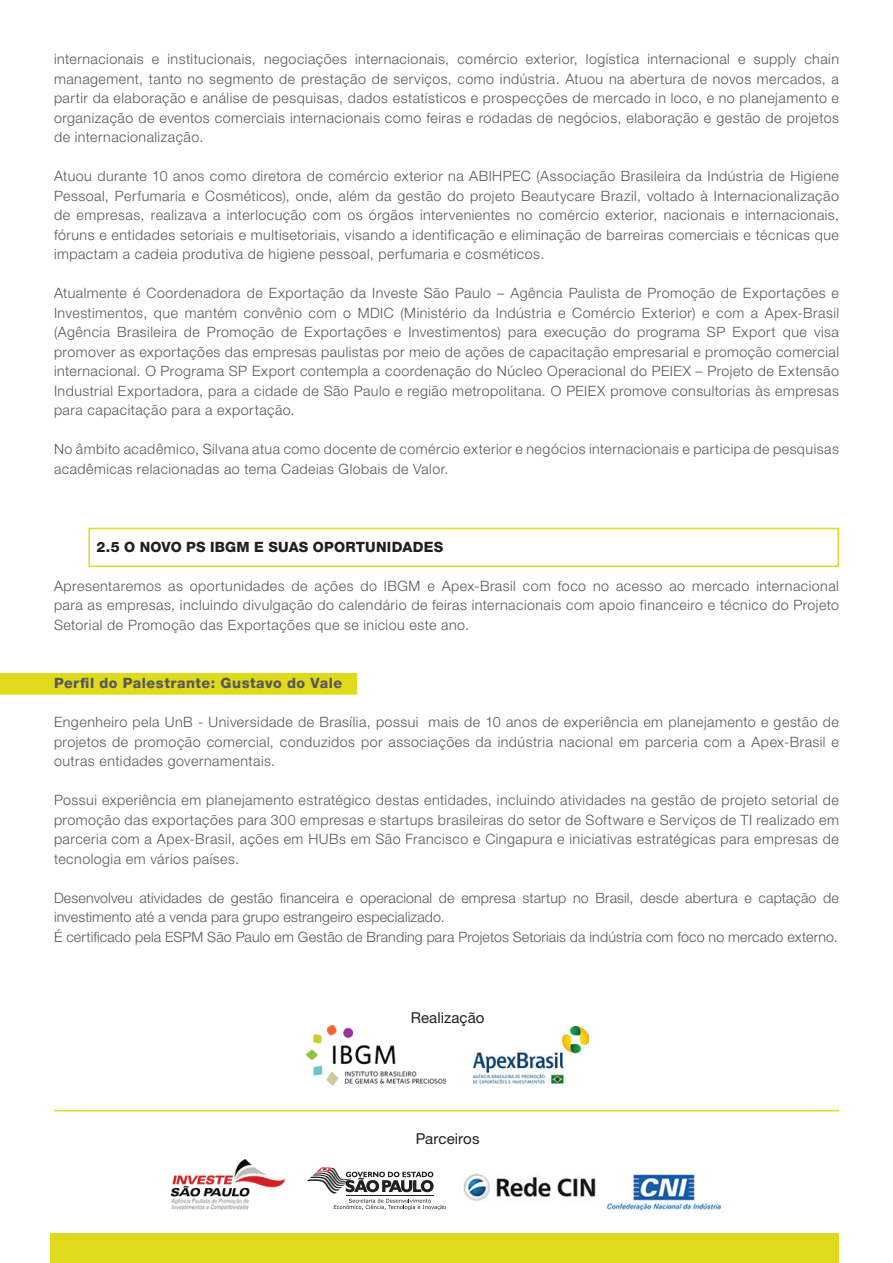
<style>
.page{position:relative;width:893px;height:1263px;background:#fff}
.page>*{position:absolute;margin:0;border:0;box-sizing:border-box;transform-origin:0 0}
.t1{font:15px "Helvetica Neue LT Std";letter-spacing:.005em;color:#231f20}
.t2{font:300 14.25px/19.5px "Helvetica Neue LT Std";letter-spacing:.035em;color:#57585a}
.t3{font:300 14.25px/19.5px "Helvetica Neue LT Std";letter-spacing:.01em;color:#57585a}
.t4{font:800 14.25px "Helvetica Neue LT Std";letter-spacing:.035em;color:#57585a}
.t5{font:800 14.25px "Helvetica Neue LT Std";letter-spacing:.015em;color:#231f20}
.t6{font:300 14.25px "Helvetica Neue LT Std";letter-spacing:.005em;color:#57585a}
</style>
<div class="page">
<div style="left:1px;top:674px;width:355px;height:20px;background:#e0da1c"></div>
<div style="left:0;top:673px;width:357px;height:22px;border:2px solid #e0da1c"></div>
<img style="left:463px;top:1174px;width:259px;height:37px">
<svg style="left:334px;top:1199px;width:112px;height:11px"></svg>
<hr style="left:346px;top:1195px;width:88px;height:1px;background:#231f20">
<svg style="left:307px;top:1167px;width:127px;height:26px"></svg>
<hr style="left:54px;top:1110px;width:785px;height:1px;background:#e0da1c">
<img style="left:307px;top:1026px;width:138px;height:59px">
<img style="left:473px;top:1026px;width:115px;height:58px">
<img style="left:170px;top:1158px;width:116px;height:53px">
<div style="left:51px;top:1234px;width:788px;height:29px;background:#e0da1c"></div>
<div style="left:88px;top:528px;width:751px;height:39px;border:2px solid #e0da1c"></div>
<p class="t2" style="left:457px;top:49px;width:62px">comércio</p>
<p class="t2" style="left:586px;top:49px;width:55px">logística</p>
<p class="t2" style="left:54px;top:49px;width:786px">internacionais<br>management, tanto no segmento de prestação de serviços, como indústria. Atuou na abertura de novos mercados a, partir da elaboração e análise de pesquisas, dados estatísticos e prospecções de mercado in loco e, no planejamento e organização de eventos comerciais internacionais como feiras e rodadas de negócios, elaboração e gestão de projetos de internacionalização.</p>
<p class="t2" style="left:54px;top:166px;width:786px;text-align:justify">Atuou durante 10 anos como diretora de comércio exterior na ABIHPEC (Associação Brasileira da Indústria de Higiene Pessoal, Perfumaria e Cosméticos ,) onde, além da gestão do projeto Beautycare Brazil, voltado à Internacionalização de empresas, realizava a interlocução com os órgãos intervenientes no comércio exterior, nacionais e internacionais, fóruns e entidades setoriais e multisetoriais, visando a identificação e eliminação de barreiras comerciais e técnicas que impactam a cadeia produtiva de higiene pessoal, perfumaria e cosméticos.</p>
<p class="t2" style="left:54px;top:283px;width:787px;text-align:right">Atualmente é Coordenadora de Exportação da Investe São Paulo – Agência Paulista de Promoção de Exportações e<br>Apex-Brasil</p>
<p class="t2" style="left:168px;top:49px;width:90px">institucionais,</p>
<p class="t2" style="left:264px;top:49px;width:84px">negociações</p>
<p class="t2" style="left:355px;top:49px;width:95px">internacionais,</p>
<p class="t2" style="left:526px;top:49px;width:53px">exterior,</p>
<p class="t2" style="left:647px;top:49px;width:84px">internacional</p>
<p class="t2" style="left:754px;top:49px;width:44px">supply</p>
<p class="t2" style="left:804px;top:49px;width:36px">chain</p>
<p class="t2" style="left:152px;top:49px;width:9px">e</p>
<p class="t2" style="left:738px;top:49px;width:9px">e</p>
<p class="t2" style="left:185px;top:303px;width:54px">mantém</p>
<p class="t2" style="left:244px;top:303px;width:60px">convênio</p>
<p class="t2" style="left:358px;top:303px;width:38px">MDIC</p>
<p class="t2" style="left:400px;top:303px;width:68px">(Ministério</p>
<p class="t2" style="left:496px;top:303px;width:57px">Indústria</p>
<p class="t2" style="left:572px;top:303px;width:64px">Comércio</p>
<p class="t2" style="left:642px;top:303px;width:56px">Exterior)</p>
<p class="t2" style="left:54px;top:303px;width:95px">Investimentos,</p>
<p class="t2" style="left:473px;top:303px;width:18px">da</p>
<p class="t2" style="left:154px;top:303px;width:26px">que</p>
<p class="t2" style="left:308px;top:303px;width:30px">com</p>
<p class="t2" style="left:343px;top:303px;width:9px">o</p>
<p class="t2" style="left:558px;top:303px;width:9px">e</p>
<p class="t2" style="left:702px;top:303px;width:9px">e</p>
<p class="t2" style="left:716px;top:303px;width:30px">com</p>
<p class="t2" style="left:751px;top:303px;width:9px">a</p>
<p class="t2" style="left:54px;top:322px;width:786px">(Agência<br>promover as exportações das empresas paulistas por meio de ações de capacitação empresarial e promoção comercial internacional O. Programa SP Export contempla a coordenação do Núcleo Operacional do PEIEX – Projeto de Extensão Industrial Exportadora, para a cidade de São Paulo e região metropolitana O. PEIEX promove consultorias às empresas para capacitação para a exportação.</p>
<p class="t2" style="left:54px;top:439px;width:786px">No âmbito acadêmico, Silvana atua como docente de comércio exterior e negócios internacionais e participa de pesquisas acadêmicas relacionadas ao tema Cadeias Globais de Valor.</p>
<p class="t2" style="left:408px;top:322px;width:94px">Investimentos)</p>
<p class="t2" style="left:707px;top:322px;width:20px">SP</p>
<p class="t2" style="left:117px;top:322px;width:61px">Brasileira</p>
<p class="t2" style="left:184px;top:322px;width:18px">de</p>
<p class="t2" style="left:207px;top:322px;width:68px">Promoção</p>
<p class="t2" style="left:281px;top:322px;width:18px">de</p>
<p class="t2" style="left:304px;top:322px;width:84px">Exportações</p>
<p class="t2" style="left:613px;top:322px;width:18px">do</p>
<p class="t2" style="left:732px;top:322px;width:45px">Export</p>
<p class="t2" style="left:814px;top:322px;width:26px">visa</p>
<p class="t2" style="left:544px;top:322px;width:64px">execução</p>
<p class="t2" style="left:394px;top:322px;width:9px">e</p>
<p class="t2" style="left:508px;top:322px;width:30px">para</p>
<p class="t2" style="left:637px;top:322px;width:64px">programa</p>
<p class="t2" style="left:783px;top:322px;width:26px">que</p>
<p class="t5" style="left:97px;top:538px;width:348px">2.5 O NOVO PS IBGM E SUAS OPORTUNIDADES</p>
<p class="t2" style="left:384px;top:575px;width:38px">IBGM</p>
<p class="t2" style="left:54px;top:575px;width:786px">Apresentaremos<br>para as empresas, incluindo divulgação do calendário de feiras internacionais com apoio financeiro e técnico do Projeto<br>Setorial de Promoção das Exportações que se iniciou este ano.</p>
<p class="t2" style="left:190px;top:575px;width:96px">oportunidades</p>
<p class="t2" style="left:292px;top:575px;width:18px">de</p>
<p class="t2" style="left:360px;top:575px;width:18px">do</p>
<p class="t2" style="left:442px;top:575px;width:76px">Apex-Brasil</p>
<p class="t2" style="left:558px;top:575px;width:30px">foco</p>
<p class="t2" style="left:692px;top:575px;width:59px">mercado</p>
<p class="t2" style="left:756px;top:575px;width:84px">internacional</p>
<p class="t2" style="left:315px;top:575px;width:40px">ações</p>
<p class="t2" style="left:168px;top:575px;width:16px">as</p>
<p class="t2" style="left:427px;top:575px;width:9px">e</p>
<p class="t2" style="left:523px;top:575px;width:30px">com</p>
<p class="t2" style="left:593px;top:575px;width:18px">no</p>
<p class="t2" style="left:616px;top:575px;width:48px">acesso</p>
<p class="t2" style="left:669px;top:575px;width:17px">ao</p>
<p class="t4" style="left:54px;top:675px;width:290px">Perfil do Palestrante: Gustavo do Vale</p>
<p class="t2" style="left:54px;top:712px;width:786px">Engenheiro pela UnB - Universidade de Brasília, possui<br>projetos de promoção comercial, conduzidos por associações da indústria nacional em parceria com a Apex-Brasil e outras entidades governamentais.</p>
<p class="t2" style="left:54px;top:790px;width:786px;text-align:justify">Possui experiência em planejamento estratégico destas entidades, incluindo atividades na gestão de projeto setorial de promoção das exportações para 300 empresas e startups brasileiras do setor de Software e Serviços de TI realizado em parceria com a Apex-Brasil, ações em HUBs em São Francisco e Cingapura e iniciativas estratégicas para empresas de tecnologia em vários países.</p>
<p class="t2" style="left:823px;top:887px;width:17px">de</p>
<p class="t2" style="left:429px;top:712px;width:412px">mais de 10 anos de experiência em planejamento e gestão de</p>
<p class="t3" style="left:54px;top:887px;width:785px">Desenvolveu<br>investimento até a venda para grupo estrangeiro especializado.<br>É certificado pela ESPM São Paulo em Gestão de Branding para Projetos Setoriais da indústria com foco no mercado externo.</p>
<p class="t3" style="left:139px;top:887px;width:64px">atividades</p>
<p class="t2" style="left:209px;top:887px;width:17px">de</p>
<p class="t3" style="left:280px;top:887px;width:61px">financeira</p>
<p class="t3" style="left:360px;top:887px;width:74px">operacional</p>
<p class="t2" style="left:439px;top:887px;width:17px">de</p>
<p class="t2" style="left:595px;top:887px;width:39px">Brasil,</p>
<p class="t2" style="left:640px;top:887px;width:40px">desde</p>
<p class="t3" style="left:685px;top:887px;width:54px">abertura</p>
<p class="t2" style="left:231px;top:887px;width:44px">gestão</p>
<p class="t6" style="left:758px;top:889px;width:59px">captação</p>
<p class="t6" style="left:522px;top:889px;width:45px">startup</p>
<p class="t2" style="left:346px;top:887px;width:9px">e</p>
<p class="t3" style="left:461px;top:887px;width:56px">empresa</p>
<p class="t2" style="left:573px;top:887px;width:17px">no</p>
<p class="t2" style="left:744px;top:887px;width:9px">e</p>
<p class="t1" style="left:411px;top:1009px;width:75px">Realização</p>
<p class="t1" style="left:416px;top:1130px;width:65px">Parceiros</p>
</div>
